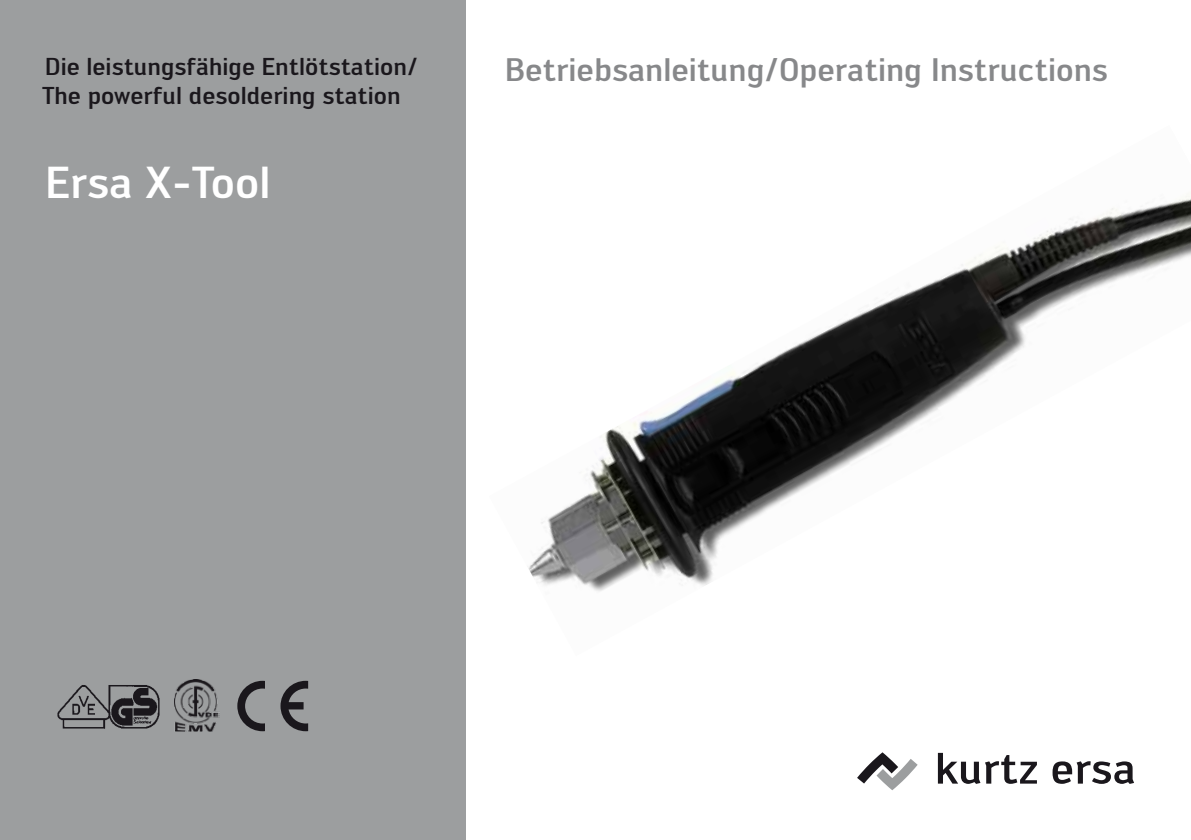
<style>
.page{position:relative;width:1191px;height:840px;background:#fff}
.page>*{position:absolute;margin:0;border:0;box-sizing:border-box;transform-origin:0 0}
.t1{font:500 44px "Engel";color:#fff}
.t2{font:500 32px "Engel";color:#87888a}
.t3{font:500 24px "Engel";color:#1a171c}
</style>
<div class="page">
<div style="left:0;top:0;width:465px;height:839px;background:#9c9e9f"></div>
<img style="left:175px;top:679px;width:45px;height:51px">
<img style="left:57px;top:685px;width:103px;height:44px">
<img style="left:528px;top:196px;width:663px;height:396px">
<svg style="left:938px;top:752px;width:99px;height:31px"></svg>
<svg style="left:1052px;top:761px;width:82px;height:22px"></svg>
<svg style="left:857px;top:752px;width:60px;height:37px"></svg>
<svg style="left:237px;top:680px;width:28px;height:50px"></svg>
<svg style="left:280px;top:680px;width:28px;height:50px"></svg>
<p class="t3" style="left:45px;top:52px;width:374px">Die leistungsfähige Entlötstation/</p>
<h2 class="t2" style="left:505px;top:51px;width:604px">Betriebsanleitung/Operating Instructions</h2>
<p class="t3" style="left:42px;top:81px;width:360px">The powerful desoldering station</p>
<h1 class="t1" style="left:45px;top:157px;width:226px">Ersa X-Tool</h1>
</div>
